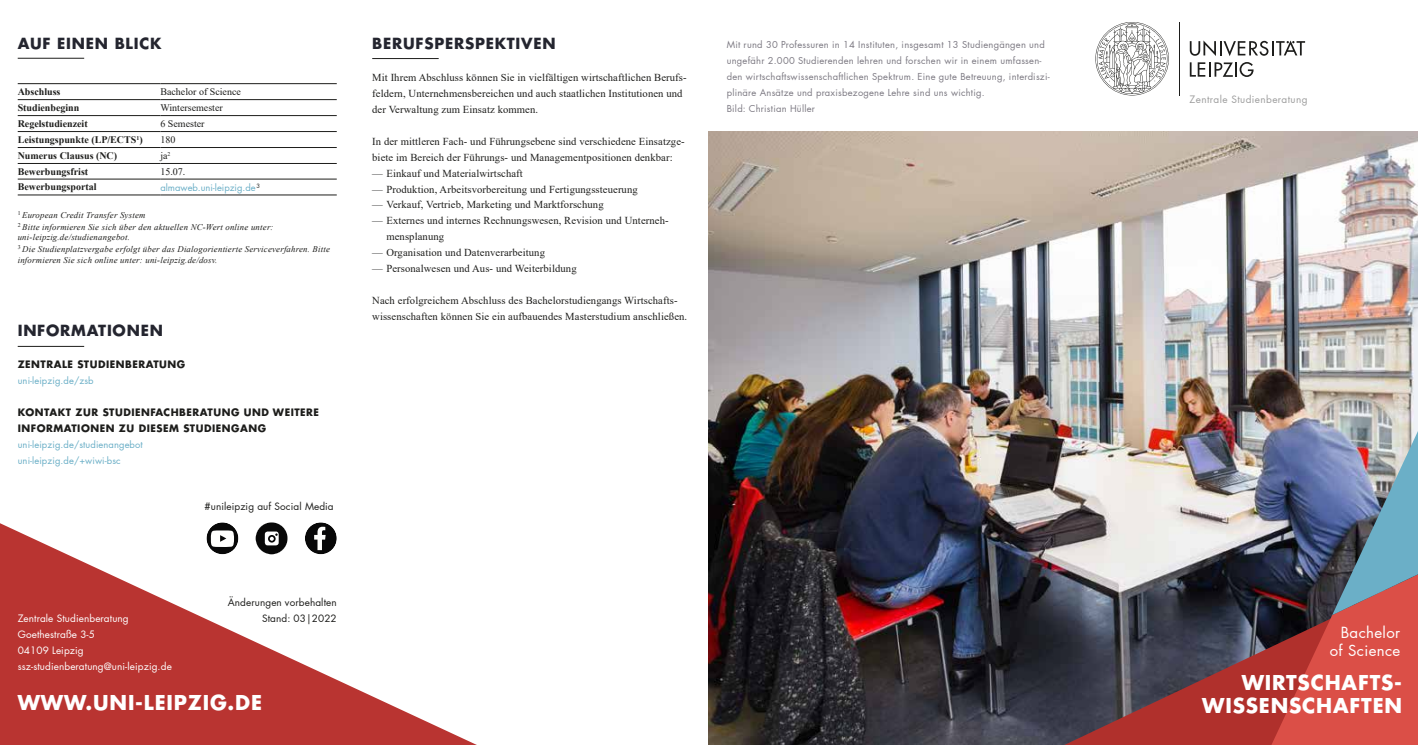
<style>
.page{position:relative;width:1418px;height:745px;background:#fff}
.page>*{position:absolute;margin:0;border:0;box-sizing:border-box;transform-origin:0 0}
.t1{font:700 20px/22.5px "Futura LT Pro";letter-spacing:.04em;color:#fff;text-align:right}
.t2{font:700 15px "Futura LT Pro";letter-spacing:.05em;color:#24252f}
.t3{font:15px/17.5px "Futura LT Pro";letter-spacing:.025em;color:#fff;text-align:right}
.t4{font:10.62px/16px "Times New Roman";letter-spacing:.01em;color:#1d1d1b}
.t5{font:700 10px "Times New Roman";color:#1d1d1b}
.t6{font:700 10px/16px "Futura LT Pro";letter-spacing:.05em;color:#1d1d1b}
.t7{font:10px/16px "Futura LT Pro";letter-spacing:.01em;color:#fff}
.t8{font:10px/16px "Futura LT Pro";letter-spacing:.01em;color:#1d1d1b;text-align:right}
.t9{font:10px "Times New Roman";color:#1d1d1b}
.t10{font:10px "Futura LT Pro";letter-spacing:.04em;color:#9d9d9d}
.t11{font:9.38px/16px "Futura LT Pro";letter-spacing:.025em;color:#7d7a83}
.t12{font:9.38px/16px "Futura LT Pro";letter-spacing:.01em;color:#6bafc7}
.t13{font:italic 8.75px/12px "Times New Roman";letter-spacing:.025em;color:#1d1d1b}
</style>
<div class="page">
<img style="left:709px;top:131px;width:708px;height:613px">
<svg style="left:1064px;top:577px;width:207px;height:167px;background:#603e46"></svg>
<img style="left:1271px;top:430px;width:146px;height:314px">
<svg style="left:0;top:523px;width:475px;height:221px;fill:#b93431"></svg>
<svg style="left:1189px;top:40px;width:115px;height:16px"></svg>
<svg style="left:1189px;top:62px;width:64px;height:15px"></svg>
<hr style="left:1179px;top:22px;width:1px;height:73px;background:#1d1d1b">
<svg style="left:1095px;top:22px;width:73px;height:73px"></svg>
<hr style="left:372px;top:58px;width:66px;height:1px;background:#1d1d1b">
<hr style="left:18px;top:58px;width:66px;height:1px;background:#1d1d1b">
<svg style="left:18px;top:100px;width:319px;height:79px"></svg>
<hr style="left:18px;top:115px;width:142px;height:1px;background:#1d1d1b">
<hr style="left:160px;top:115px;width:177px;height:1px;background:#1d1d1b">
<hr style="left:18px;top:131px;width:142px;height:1px;background:#1d1d1b">
<hr style="left:160px;top:131px;width:177px;height:1px;background:#1d1d1b">
<hr style="left:18px;top:147px;width:142px;height:1px;background:#1d1d1b">
<hr style="left:160px;top:147px;width:177px;height:1px;background:#1d1d1b">
<hr style="left:18px;top:163px;width:142px;height:1px;background:#1d1d1b">
<hr style="left:160px;top:163px;width:177px;height:1px;background:#1d1d1b">
<hr style="left:18px;top:194px;width:142px;height:1px;background:#1d1d1b">
<hr style="left:160px;top:194px;width:177px;height:1px;background:#1d1d1b">
<hr style="left:18px;top:99px;width:142px;height:1px;background:#1d1d1b">
<hr style="left:160px;top:99px;width:177px;height:1px;background:#1d1d1b">
<hr style="left:18px;top:179px;width:142px;height:1px;background:#1d1d1b">
<hr style="left:160px;top:179px;width:177px;height:1px;background:#1d1d1b">
<hr style="left:18px;top:83px;width:142px;height:1px;background:#1d1d1b">
<hr style="left:160px;top:83px;width:177px;height:1px;background:#1d1d1b">
<hr style="left:18px;top:346px;width:66px;height:1px;background:#1d1d1b">
<div style="left:305px;top:522px;width:32px;height:32px;background:#080808;border-radius:50%"></div>
<svg style="left:314px;top:526px;width:11px;height:23px"></svg>
<div style="left:256px;top:522px;width:31px;height:32px;background:#080808;border-radius:50%"></div>
<div style="left:265px;top:531px;width:14px;height:14px;background:#fff;border-radius:3px"></div>
<svg style="left:268px;top:533px;width:10px;height:9px"></svg>
<div style="left:206px;top:522px;width:32px;height:32px;background:#080808;border-radius:50%"></div>
<svg style="left:210px;top:530px;width:24px;height:17px"></svg>
<h2 class="t2" style="left:18px;top:32px;width:145px">AUF EINEN BLICK</h2>
<p class="t5" style="left:18px;top:84px;width:44px">Abschluss</p>
<p class="t9" style="left:160px;top:85px;width:82px">Bachelor of Science</p>
<p class="t5" style="left:18px;top:100px;width:63px">Studienbeginn</p>
<p class="t9" style="left:160px;top:101px;width:64px">Wintersemester</p>
<p class="t5" style="left:18px;top:116px;width:71px">Regelstudienzeit</p>
<p class="t9" style="left:160px;top:116px;width:46px">6 Semester</p>
<p class="t5" style="left:18px;top:132px;width:126px">Leistungspunkte (LP/ECTS<sup>1</sup>)</p>
<p class="t9" style="left:160px;top:132px;width:16px">180</p>
<p class="t5" style="left:18px;top:148px;width:101px">Numerus Clausus (NC)</p>
<p class="t9" style="left:160px;top:148px;width:12px">ja<sup>2</sup></p>
<p class="t5" style="left:18px;top:164px;width:72px">Bewerbungsfrist</p>
<p class="t9" style="left:160px;top:164px;width:26px">15.07.</p>
<p class="t5" style="left:18px;top:180px;width:80px">Bewerbungsportal</p>
<p class="t12" style="left:160px;top:179px;width:101px">almaweb.uni-leipzig.de<sup>3</sup></p>
<p class="t13" style="left:18px;top:209px;width:257px"><sup>1</sup> European Credit Transfer System<br><sup>2</sup> Bitte informieren Sie sich über den aktuellen NC-Wert online unter:</p>
<p class="t13" style="left:18px;top:231px;width:314px">uni-leipzig.de/studienangebot.<br><sup>3</sup> Die Studienplatzvergabe erfolgt über das Dialogorientierte Serviceverfahren. Bitte</p>
<p class="t13" style="left:18px;top:254px;width:201px">informieren Sie sich online unter: uni-leipzig.de/dosv.</p>
<h2 class="t2" style="left:18px;top:319px;width:147px">INFORMATIONEN</h2>
<p class="t6" style="left:18px;top:356px;width:169px">ZENTRALE STUDIENBERATUNG</p>
<p class="t12" style="left:18px;top:372px;width:77px">uni-leipzig.de/zsb</p>
<p class="t6" style="left:18px;top:403px;width:303px">KONTAKT ZUR STUDIENFACHBERATUNG UND WEITERE<br>INFORMATIONEN ZU DIESEM STUDIENGANG</p>
<p class="t12" style="left:18px;top:436px;width:126px">uni-leipzig.de/studienangebot uni-leipzig.de/+wiwi-bsc</p>
<p class="t7" style="left:18px;top:610px;width:156px">Zentrale Studienberatung<br>Goethestraße 3-5<br>04109 Leipzig ssz-studienberatung@uni-leipzig.de</p>
<p class="t8" style="left:204px;top:498px;width:131px">#unileipzig auf Social Media</p>
<p class="t8" style="left:228px;top:594px;width:110px">Änderungen vorbehalten<br>Stand: 03|2022</p>
<h1 class="t1" style="left:18px;top:690px;width:246px">WWW.UNI-LEIPZIG.DE</h1>
<h2 class="t2" style="left:372px;top:32px;width:185px">BERUFSPERSPEKTIVEN</h2>
<p class="t4" style="left:372px;top:69px;width:316px">Mit Ihrem Abschluss können Sie in vielfältigen wirtschaftlichen Berufs&shy;feldern, Unternehmensbereichen und auch staatlichen Institutionen und der Verwaltung zum Einsatz kommen.</p>
<p class="t4" style="left:372px;top:133px;width:314px">In der mittleren Fach- und Führungsebene sind verschiedene Einsatzge&shy;biete im Bereich der Führungs- und Managementpositionen denkbar:</p>
<p class="t4" style="left:372px;top:164px;width:152px">— Einkauf und Materialwirtschaft</p>
<p class="t4" style="left:372px;top:180px;width:267px">— Produktion, Arbeitsvorbereitung und Fertigungssteuerung</p>
<p class="t4" style="left:372px;top:196px;width:233px">— Verkauf, Vertrieb, Marketing und Marktforschung</p>
<p class="t4" style="left:386px;top:212px;width:284px;text-indent:-14px">— Externes und internes Rechnungswesen, Revision und Unterneh&shy;mensplanung</p>
<p class="t4" style="left:372px;top:244px;width:174px">— Organisation und Datenverarbeitung</p>
<p class="t4" style="left:372px;top:260px;width:206px">— Personalwesen und Aus- und Weiterbildung</p>
<p class="t4" style="left:372px;top:292px;width:316px">Nach erfolgreichem Abschluss des Bachelorstudiengangs Wirtschafts&shy;wissenschaften können Sie ein aufbauendes Masterstudium anschließen.</p>
<p class="t11" style="left:726px;top:36px;width:324px">Mit rund 30 Professuren in 14 Instituten, insgesamt 13 Studiengängen und ungefähr 2.000 Studierenden lehren und forschen wir in einem umfassen&shy;den wirtschaftswissenschaftlichen Spektrum. Eine gute Betreuung, interdiszi&shy;plinäre Ansätze und praxisbezogene Lehre sind uns wichtig.<br>Bild: Christian Hüller</p>
<p class="t10" style="left:1189px;top:92px;width:119px">Zentrale Studienberatung</p>
<h2 class="t3" style="left:1329px;top:623px;width:72px">Bachelor of Science</h2>
<h1 class="t1" style="left:1202px;top:670px;width:201px">WIRTSCHAFTS-<br>WISSENSCHAFTEN</h1>
</div>
